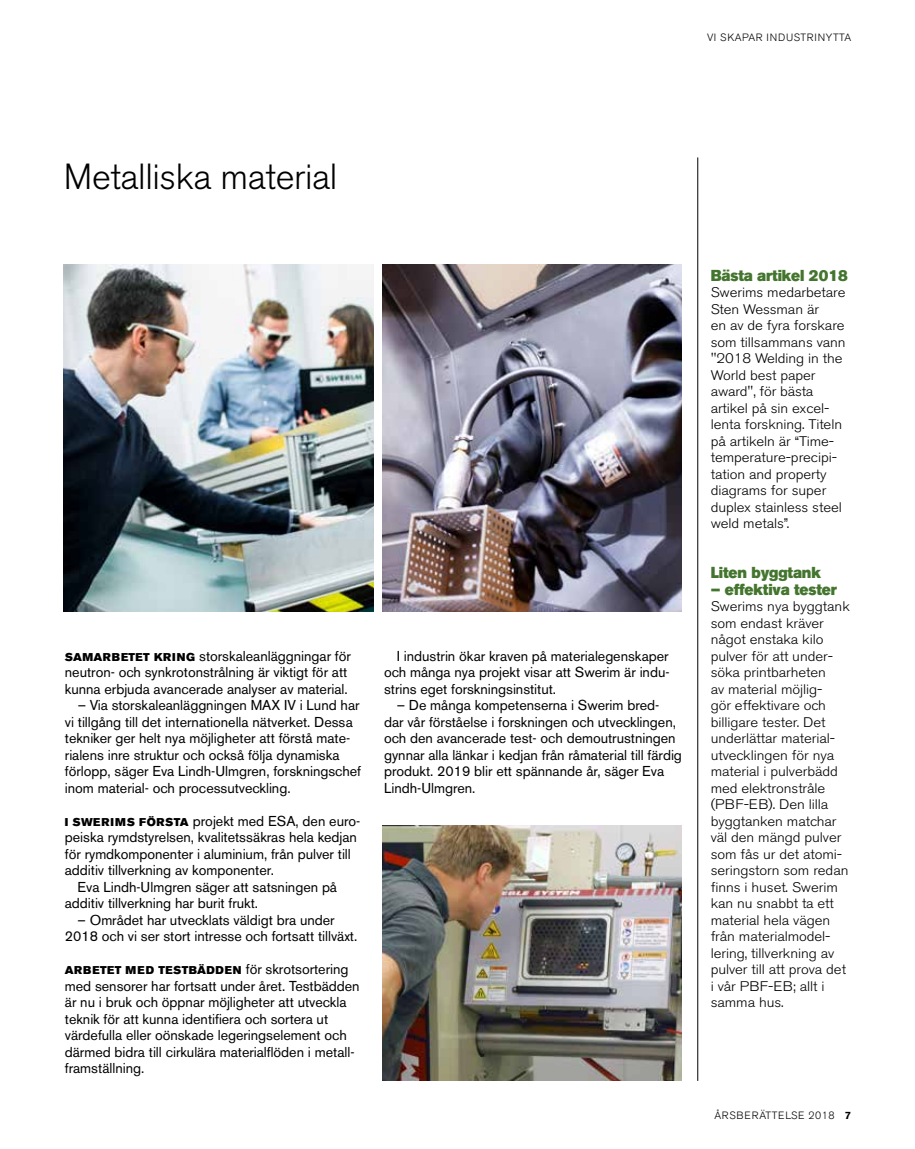
<style>
.page{position:relative;width:915px;height:1149px;background:#fff}
.page>*{position:absolute;margin:0;border:0;box-sizing:border-box;transform-origin:0 0}
.t1{font:300 36px "Akzidenz Grotesk BE";letter-spacing:-.01em;color:#000}
.t2{font:15.75px "Akzidenz Grotesk BE Super";letter-spacing:-.01em;color:#44752e;scale:.95 1}
.t3{font:14.25px/16.5px "Akzidenz Grotesk BE";color:#000}
.t4{font:300 13.8px/16.5px "Akzidenz Grotesk BE";letter-spacing:-.005em;color:#000;scale:1.08 1}
.t5{font:11.25px "Akzidenz Grotesk BE Super";letter-spacing:.04em;color:#000}
.t6{font:300 10.5px "Akzidenz Grotesk BE";letter-spacing:.05em;color:#000}
.s1{font-family:"Akzidenz Grotesk BE Super";font-size:11.25px}
.s2{font-family:"Akzidenz Grotesk BE";font-size:14.25px}
.s3{font-weight:700}
</style>
<div class="page">
<img style="left:382px;top:825px;width:299px;height:255px">
<hr style="left:697px;top:157px;width:1px;height:923px;background:#000">
<img style="left:64px;top:265px;width:309px;height:345px">
<img style="left:382px;top:265px;width:299px;height:345px">
<p class="t6" style="left:706px;top:31px;width:145px">VI SKAPAR INDUSTRINYTTA</p>
<h1 class="t1" style="left:64px;top:156px;width:275px">Metalliska material</h1>
<p class="t3" style="left:65px;top:647px;width:287px"><span class="s1">SAMARBETET KRING</span> storskaleanläggningar för neutron- och synkrotonstrålning är viktigt för att kunna erbjuda avancerade analyser av material.</p>
<p class="t3" style="left:65px;top:696px;width:297px;text-indent:13px">– Via storskaleanläggningen MAX IV i Lund har vi tillgång till det internationella nätverket. Dessa tekniker ger helt nya möjligheter att förstå mate&shy;rialens inre struktur och också följa dynamiska förlopp, säger Eva Lindh-Ulmgren, forskningschef inom material- och processutveckling.</p>
<p class="t3" style="left:65px;top:812px;width:297px"><span class="s1">I SWERIMS FÖRSTA</span> projekt med ESA, den euro-</p>
<p class="t3" style="left:65px;top:828px;width:293px">peiska rymdstyrelsen, kvalitetssäkras hela kedjan</p>
<p class="t3" style="left:65px;top:845px;width:287px">för rymdkomponenter i aluminium, från pulver till</p>
<p class="t3" style="left:65px;top:861px;width:210px">additiv tillverkning av komponenter.</p>
<p class="t3" style="left:78px;top:878px;width:261px">Eva Lindh-Ulmgren säger att satsningen på</p>
<p class="t3" style="left:65px;top:894px;width:195px">additiv tillverkning har burit frukt.</p>
<p class="t3" style="left:65px;top:911px;width:294px;text-indent:13px">– Området har utvecklats väldigt bra under<br>2018 och vi ser stort intresse och fortsatt tillväxt.</p>
<p class="t5" style="left:65px;top:963px;width:285px">ARBETET MED TESTBÄDDEN <span class="s2">för skrotsortering</span></p>
<p class="t3" style="left:65px;top:977px;width:296px">med sensorer har fortsatt under året. Testbädden är nu i bruk och öppnar möjligheter att utveckla teknik för att kunna identifiera och sortera ut värdefulla eller oönskade legeringselement och därmed bidra till cirkulära materialflöden i metall&shy;framställning.</p>
<p class="t3" style="left:384px;top:647px;width:287px;text-align:justify;text-indent:13px">I industrin ökar kraven på materialegenskaper och många nya projekt visar att Swerim är indu&shy;strins eget forskningsinstitut.</p>
<p class="t3" style="left:384px;top:696px;width:299px;text-indent:13px">– De många kompetenserna i Swerim bred&shy;dar vår förståelse i forskningen och utvecklingen, och den avancerade test- och demoutrustningen gynnar alla länkar i kedjan från råmaterial till färdig produkt. 2019 blir ett spännande år, säger Eva Lindh-Ulmgren.</p>
<p class="t2" style="left:710px;top:266px;width:146px">Bästa artikel 2018</p>
<p class="t4" style="left:710px;top:284px;width:126px">Swerims medarbetare<br>Sten Wessman är<br>en av de fyra forskare som tillsammans vann "2018 Welding in the<br>World best paper award", för bästa artikel på sin excel&shy;lenta forskning. Titeln på artikeln är “Time&shy;temperature-precipi&shy;tation and property diagrams for super duplex stainless steel weld metals”.</p>
<p class="t2" style="left:710px;top:563px;width:118px">Liten byggtank</p>
<p class="t2" style="left:710px;top:579px;width:134px">– effektiva tester</p>
<p class="t4" style="left:710px;top:598px;width:130px">Swerims nya byggtank som endast kräver något enstaka kilo pulver för att under&shy;söka printbarheten<br>av material möjlig-<br>gör effektivare och billigare tester. Det underlättar material&shy;utvecklingen för nya material i pulverbädd med elektronstråle (PBF-EB). Den lilla byggtanken matchar väl den mängd pulver som fås ur det atomi&shy;seringstorn som redan finns i huset. Swerim kan nu snabbt ta ett material hela vägen från materialmodel&shy;lering, tillverkning av pulver till att prova det i vår PBF-EB; allt i samma hus.</p>
<p class="t6" style="left:714px;top:1108px;width:138px">ÅRSBERÄTTELSE 2018 <span class="s3">7</span></p>
</div>
